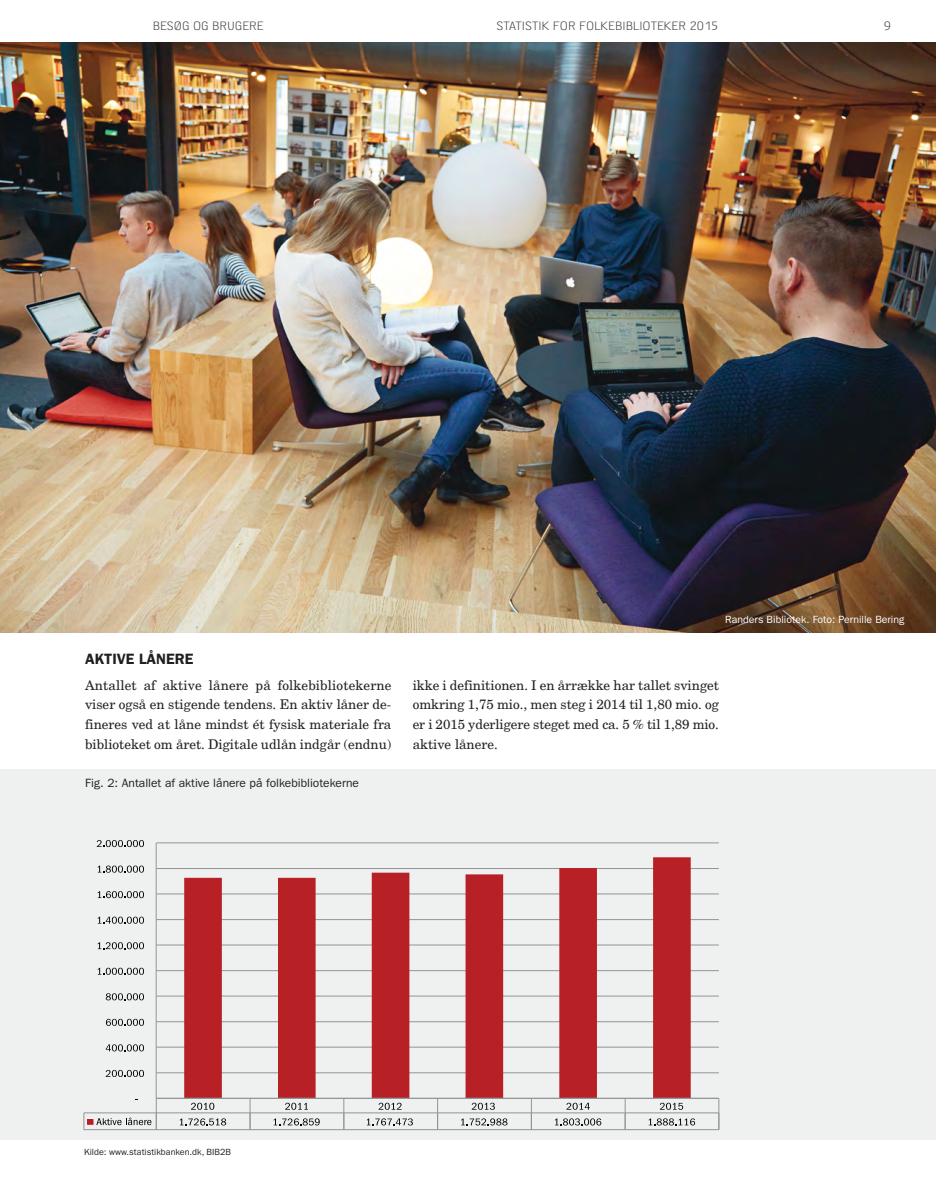
<style>
.page{position:relative;width:936px;height:1191px;background:#fff}
.page>*{position:absolute;margin:0;border:0;box-sizing:border-box;transform-origin:0 0}
.t1{font:600 15px "ITC Franklin Gothic Std";color:#231f20}
.t2{font:13.35px/19.5px "New Century Schlbk";color:#231f20;text-align:justify}
.t3{font:12px "ITC Franklin Gothic Std";color:#231f20}
.t4{font:300 12px "Access";color:#3c3d3e}
.t5{font:10.5px "ITC Franklin Gothic Std";color:#fff}
.t6{font:9px "ITC Franklin Gothic Std";color:#231f20}
</style>
<div class="page">
<img style="left:0;top:43px;width:935px;height:590px">
<div style="left:0;top:770px;width:935px;height:370px;background:#eff0f0"></div>
<hr style="left:156px;top:1072px;width:562px;height:1px;background:#949494">
<hr style="left:156px;top:1046px;width:562px;height:1px;background:#949494">
<hr style="left:156px;top:1021px;width:562px;height:1px;background:#949494">
<hr style="left:156px;top:995px;width:562px;height:1px;background:#949494">
<hr style="left:156px;top:970px;width:562px;height:1px;background:#949494">
<hr style="left:156px;top:944px;width:562px;height:1px;background:#949494">
<hr style="left:156px;top:919px;width:562px;height:1px;background:#949494">
<hr style="left:156px;top:893px;width:562px;height:1px;background:#949494">
<hr style="left:156px;top:868px;width:562px;height:1px;background:#949494">
<hr style="left:156px;top:842px;width:562px;height:1px;background:#949494">
<svg style="left:184px;top:857px;width:506px;height:241px"></svg>
<hr style="left:156px;top:843px;width:1px;height:255px;background:#949494">
<svg style="left:83px;top:1098px;width:636px;height:32px"></svg>
<svg style="left:106px;top:1070px;width:38px;height:7px"></svg>
<svg style="left:106px;top:1044px;width:38px;height:7px"></svg>
<svg style="left:106px;top:1018px;width:38px;height:8px"></svg>
<svg style="left:106px;top:993px;width:38px;height:7px"></svg>
<svg style="left:98px;top:967px;width:46px;height:7px"></svg>
<svg style="left:98px;top:942px;width:46px;height:7px"></svg>
<svg style="left:98px;top:916px;width:46px;height:7px"></svg>
<svg style="left:98px;top:891px;width:46px;height:7px"></svg>
<svg style="left:98px;top:865px;width:46px;height:7px"></svg>
<svg style="left:97px;top:840px;width:47px;height:7px"></svg>
<p class="t4" style="left:153px;top:21px;width:113px">BESØG OG BRUGERE</p>
<p class="t4" style="left:496px;top:21px;width:223px">STATISTIK FOR FOLKEBIBLIOTEKER 2015</p>
<p class="t4" style="left:883px;top:21px;width:9px">9</p>
<p class="t1" style="left:85px;top:653px;width:110px">AKTIVE LÅNERE</p>
<p class="t5" style="left:725px;top:615px;width:180px">Randers Bibliotek. Foto: Pernille Bering</p>
<p class="t2" style="left:85px;top:675px;width:308px">Antallet af aktive lånere på folkebibliotekerne viser også en stigende tendens. En aktiv låner de&shy;fineres ved at låne mindst ét fysisk materiale fra biblioteket om året. Digitale udlån indgår (endnu)</p>
<p class="t2" style="left:412px;top:675px;width:308px">ikke i definitionen. I en årrække har tallet svinget omkring 1,75 mio., men steg i 2014 til 1,80 mio. og er i 2015 yderligere steget med ca. 5 % til 1,89 mio. aktive lånere.</p>
<p class="t3" style="left:85px;top:778px;width:275px">Fig. 2: Antallet af aktive lånere på folkebibliotekerne</p>
<p class="t6" style="left:84px;top:1148px;width:148px">Kilde: www.statistikbanken.dk, BIB2B</p>
</div>
